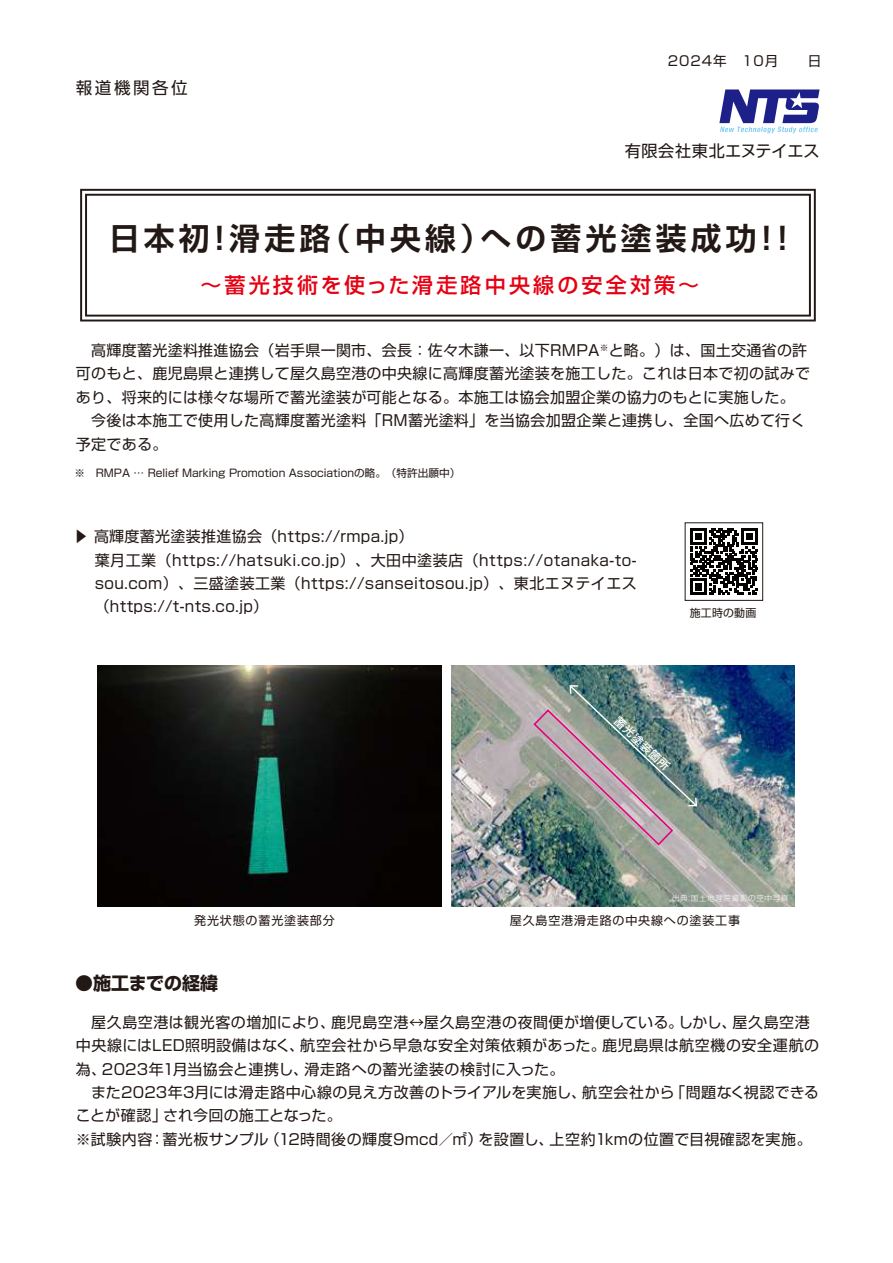
<style>
.page{position:relative;width:893px;height:1263px;background:#fff}
.page>*{position:absolute;margin:0;border:0;box-sizing:border-box;transform-origin:0 0}
.t1{font:700 30.75px "Shin Go Pro De";letter-spacing:.14em;color:#221815}
.t2{font:500 21px "Shin Go Pr 6 N";letter-spacing:.15em;color:#e60012}
.t3{font:700 18px "Shin Go Pro";color:#221815}
.t4{font:16.65px "UD Shin Go Pro";letter-spacing:.15em;color:#221815}
.t5{font:16.2px "Shin Go Pr 6 N";letter-spacing:.02em;color:#221815}
.t6{font:15px/23.4px "Shin Go Pro";letter-spacing:.02em;color:#221815}
.t7{font:13.65px "Shin Go Pr 6 N";letter-spacing:.07em;color:#221815}
.t8{font:12px "Shin Go Pro";letter-spacing:.07em;color:#221815}
.t9{font:500 11.25px "Shin Go Pro";color:#fff}
.t10{font:10.95px "Shin Go Pro";letter-spacing:.02em;color:#221815}
.t11{font:10.65px "Shin Go Pro";color:#221815}
.t12{font:300 7.65px "Shin Go Pro";letter-spacing:.07em;color:#fff}
.s1{font-family:"Koz Go Pr 6 N"}
</style>
<div class="page">
<svg style="left:80px;top:189px;width:736px;height:132px;background:#302724"></svg>
<svg style="left:82px;top:191px;width:732px;height:129px"></svg>
<div style="left:85px;top:194px;width:726px;height:123px;border:2px solid #221815"></div>
<img style="left:98px;top:666px;width:344px;height:241px">
<img style="left:451px;top:666px;width:344px;height:241px">
<img style="left:532px;top:684px;width:166px;height:163px">
<svg style="left:719px;top:89px;width:101px;height:44px"></svg>
<div style="left:685px;top:523px;width:78px;height:78px;border:1px solid #221815"></div>
<svg style="left:691px;top:528px;width:66px;height:67px"></svg>
<p class="t4" style="left:76px;top:74px;width:113px">報道機関各位</p>
<p class="t7" style="left:668px;top:49px;width:155px">2024年　10月　　日</p>
<p class="t5" style="left:625px;top:137px;width:197px">有限会社東北エヌテイエス</p>
<h1 class="t1" style="left:109px;top:213px;width:690px">日本初！滑走路（中央線）への蓄光塗装成功！！</h1>
<h2 class="t2" style="left:200px;top:268px;width:500px">～蓄光技術を使った滑走路中央線の安全対策～</h2>
<p class="t6" style="left:76px;top:337px;width:736px">　高輝度蓄光塗料推進協会（岩手県一関市、会長：佐々木謙一、以下RMPA<sup>※</sup>と略。）は、国土交通省の許可のもと、鹿児島県と連携して屋久島空港の中央線に高輝度蓄光塗装を施工した。これは日本で初の試みであり、将来的には様々な場所で蓄光塗装が可能となる。本施工は協会加盟企業の協力のもとに実施した。　今後は本施工で使用した高輝度蓄光塗料「RM蓄光塗料」を当協会加盟企業と連携し、全国へ広めて行く予定である。</p>
<p class="t11" style="left:75px;top:464px;width:387px">※ RMPA … Relief Marking Promotion Associationの略。（特許出願中）</p>
<p class="t6" style="left:95px;top:523px;width:543px;text-indent:-21px">▶ 高輝度蓄光塗装推進協会（https://rmpa.jp）<br>葉月工業（https://hatsuki.co.jp）、大田中塗装店（https://otanaka-to&shy;sou.com）、三盛塗装工業（https://sanseitosou.jp）、東北エヌテイエス（https://t-nts.co.jp）</p>
<p class="t10" style="left:690px;top:603px;width:68px">施工時の動画</p>
<p class="t9" style="left:623px;top:712px;width:72px;rotate:44deg">蓄光塗装箇所</p>
<p class="t8" style="left:194px;top:911px;width:142px">発光状態の蓄光塗装部分</p>
<p class="t3" style="left:75px;top:969px;width:144px">●施工までの経緯</p>
<p class="t12" style="left:672px;top:891px;width:118px">出典：国土地理院撮影の空中写真</p>
<p class="t8" style="left:510px;top:911px;width:232px">屋久島空港滑走路の中央線への塗装工事</p>
<p class="t6" style="left:76px;top:1008px;width:745px">　屋久島空港は観光客の増加により、鹿児島空港<span class="s1">↔</span>屋久島空港の夜間便が増便している。しかし、屋久島空港中央線にはLED照明設備はなく、航空会社から早急な安全対策依頼があった。鹿児島県は航空機の安全運航の為、2023年1月当協会と連携し、滑走路への蓄光塗装の検討に入った。<br>　また2023年3月には滑走路中心線の見え方改善のトライアルを実施し、航空会社から「問題なく視認できることが確認」され今回の施工となった。<br>※試験内容：蓄光板サンプル（12時間後の輝度9mcd／㎡）を設置し、上空約1kmの位置で目視確認を実施。</p>
</div>
